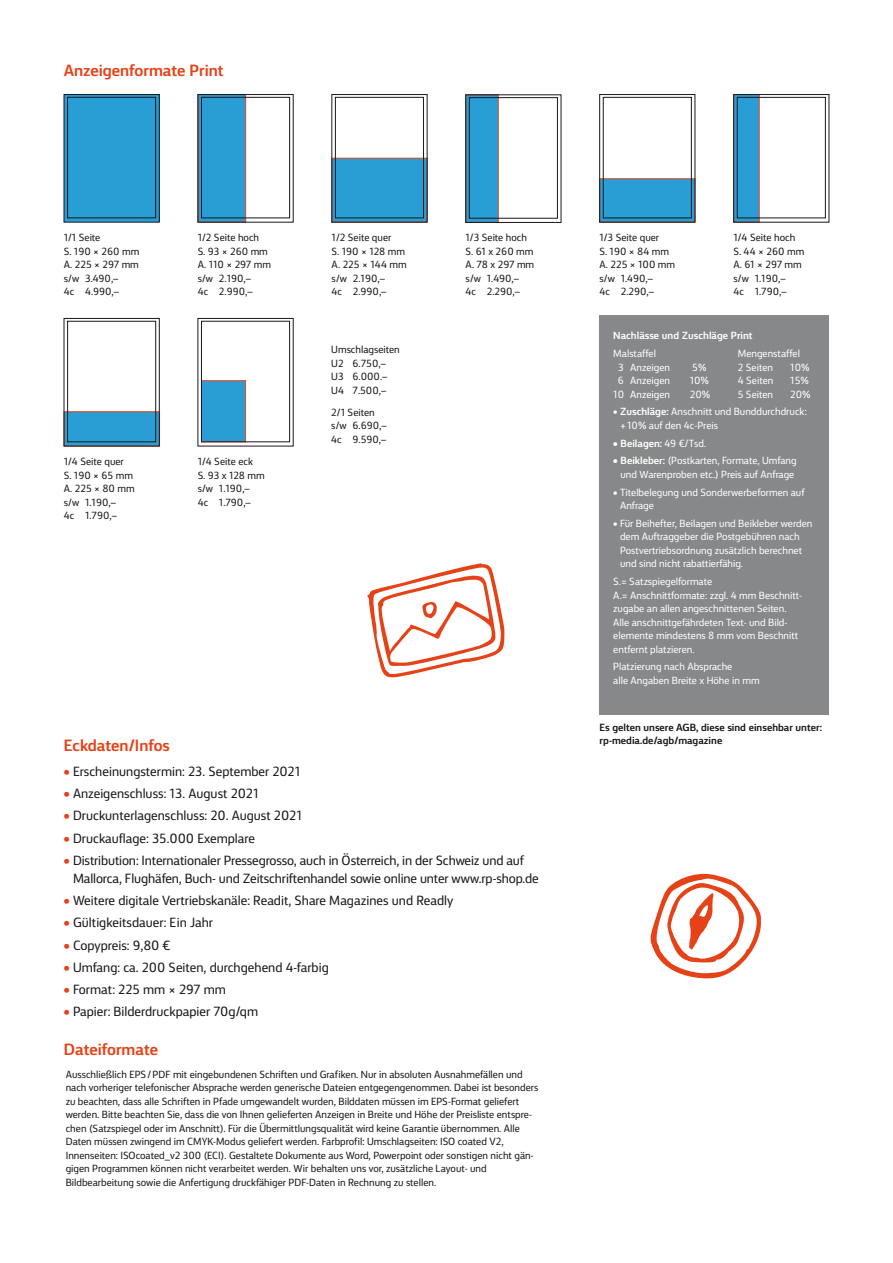
<style>
.page{position:relative;width:893px;height:1263px;background:#fff}
.page>*{position:absolute;margin:0;border:0;box-sizing:border-box;transform-origin:0 0}
.t1{font:700 16.5px "FS Silas Sans";color:#e64218}
.t2{font:13.5px/18px "FS Silas Sans";color:#1a171c}
.t3{font:10.5px/13.5px "FS Silas Sans";color:#1a171c}
.t4{font:10.5px/13.5px "FS Silas Sans";color:#fff}
.t5{font:700 10.5px/13.5px "FS Silas Sans";color:#1a171c}
.t6{font:700 10.5px "FS Silas Sans";color:#fff}
.s1{font-weight:700;color:#e64218}
.s2{font-weight:700}
.s3{font-weight:400}
</style>
<div class="page">
<div style="left:599px;top:315px;width:230px;height:399px;background:#87888a"></div>
<div style="left:332px;top:158px;width:95px;height:64px;background:#289ed4"></div>
<div style="left:335px;top:97px;width:89px;height:121px;border:1px solid #1a171c"></div>
<div style="left:465px;top:94px;width:33px;height:129px;background:#289ed4"></div>
<div style="left:465px;top:95px;width:96px;height:128px;border:1px solid #1a171c"></div>
<div style="left:469px;top:97px;width:89px;height:121px;border:1px solid #1a171c"></div>
<div style="left:201px;top:380px;width:45px;height:62px;background:#289ed4;border:1px solid #e64218"></div>
<div style="left:201px;top:321px;width:89px;height:121px;border:1px solid #1a171c"></div>
<div style="left:64px;top:411px;width:96px;height:35px;background:#289ed4;border:1px solid #e64218"></div>
<div style="left:64px;top:318px;width:96px;height:128px;border:1px solid #1a171c"></div>
<div style="left:67px;top:321px;width:89px;height:121px;border:1px solid #1a171c"></div>
<div style="left:733px;top:94px;width:26px;height:128px;background:#289ed4"></div>
<div style="left:733px;top:94px;width:96px;height:128px;border:1px solid #1a171c"></div>
<div style="left:737px;top:97px;width:89px;height:121px;border:1px solid #1a171c"></div>
<div style="left:599px;top:178px;width:96px;height:44px;background:#289ed4;border:1px solid #e64218"></div>
<div style="left:599px;top:94px;width:96px;height:128px;border:1px solid #1a171c"></div>
<div style="left:603px;top:97px;width:89px;height:121px;border:1px solid #1a171c"></div>
<div style="left:64px;top:95px;width:95px;height:127px;background:#289ed4"></div>
<div style="left:64px;top:94px;width:96px;height:128px;border:1px solid #1a171c"></div>
<div style="left:67px;top:97px;width:89px;height:121px;border:1px solid #1a171c"></div>
<div style="left:198px;top:94px;width:48px;height:128px;background:#289ed4;border:1px solid #e64218"></div>
<div style="left:201px;top:97px;width:89px;height:121px;border:1px solid #1a171c"></div>
<svg style="left:367px;top:563px;width:138px;height:115px"></svg>
<svg style="left:650px;top:873px;width:111px;height:106px"></svg>
<h1 class="t1" style="left:64px;top:56px;width:161px">Anzeigenformate Print</h1>
<p class="t3" style="left:64px;top:230px;width:77px">1/1 Seite<br>S. 190 × 260 mm<br>A. 225 × 297 mm s/w 3.490,–<br>4c 4.990,–</p>
<p class="t3" style="left:198px;top:230px;width:75px">1/2 Seite hoch<br>S. 93 × 260 mm<br>A. 110 × 297 mm s/w 2.190,–<br>4c 2.990,–</p>
<p class="t3" style="left:332px;top:230px;width:77px">1/2 Seite quer<br>S. 190 × 128 mm<br>A. 225 × 144 mm s/w 2.190,–<br>4c 2.990,–</p>
<p class="t3" style="left:465px;top:230px;width:70px">1/3 Seite hoch<br>S. 61 x 260 mm<br>A. 78 x 297 mm s/w 1.490,–<br>4c 2.290,–</p>
<p class="t3" style="left:599px;top:230px;width:77px">1/3 Seite quer<br>S. 190 × 84 mm<br>A. 225 × 100 mm s/w 1.490,–<br>4c 2.290,–</p>
<p class="t3" style="left:733px;top:230px;width:72px">1/4 Seite hoch<br>S. 44 × 260 mm<br>A. 61 × 297 mm s/w 1.190,–<br>4c 1.790,–</p>
<p class="t3" style="left:64px;top:454px;width:72px">1/4 Seite quer<br>S. 190 × 65 mm<br>A. 225 × 80 mm s/w 1.190,–<br>4c 1.790,–</p>
<p class="t3" style="left:198px;top:454px;width:69px">1/4 Seite eck<br>S. 93 x 128 mm s/w 1.190,–<br>4c 1.790,–</p>
<p class="t3" style="left:331px;top:342px;width:70px">Umschlagseiten<br>U2 6.750,–<br>U3 6.000.–<br>U4 7.500,–</p>
<p class="t3" style="left:331px;top:405px;width:57px">2/1 Seiten s/w 6.690,–<br>4c 9.590,–</p>
<h1 class="t1" style="left:64px;top:731px;width:107px">Eckdaten/Infos</h1>
<p class="t2" style="left:64px;top:761px;width:238px"><span class="s1">•</span> Erscheinungstermin: 23. September 2021</p>
<p class="t2" style="left:64px;top:783px;width:197px"><span class="s1">•</span> Anzeigenschluss: 13. August 2021</p>
<p class="t2" style="left:64px;top:806px;width:240px"><span class="s1">•</span> Druckunterlagenschluss: 20. August 2021</p>
<p class="t2" style="left:64px;top:828px;width:193px"><span class="s1">•</span> Druckauflage: 35.000 Exemplare</p>
<p class="t2" style="left:73px;top:850px;width:467px;text-indent:-9px"><span class="s1">•</span> Distribution: Internationaler Pressegrosso, auch in Österreich, in der Schweiz und auf<br>Mallorca, Flughäfen, Buch- und Zeitschriftenhandel sowie online unter www.rp-shop.de</p>
<p class="t2" style="left:64px;top:890px;width:391px"><span class="s1">•</span> Weitere digitale Vertriebskanäle: Readit, Share Magazines und Readly</p>
<p class="t2" style="left:64px;top:913px;width:151px"><span class="s1">•</span> Gültigkeitsdauer: Ein Jahr</p>
<p class="t2" style="left:64px;top:935px;width:108px"><span class="s1">•</span> Copypreis: 9,80 €</p>
<p class="t2" style="left:64px;top:957px;width:267px"><span class="s1">•</span> Umfang: ca. 200 Seiten, durchgehend 4-farbig</p>
<p class="t2" style="left:64px;top:979px;width:164px"><span class="s1">•</span> Format: 225 mm × 297 mm</p>
<p class="t2" style="left:64px;top:1002px;width:196px"><span class="s1">•</span> Papier: Bilderdruckpapier 70g/qm</p>
<h1 class="t1" style="left:64px;top:1035px;width:96px">Dateiformate</h1>
<p class="t3" style="left:66px;top:1066px;width:474px">Ausschließlich EPS/PDF mit eingebundenen Schriften und Grafiken. Nur in absoluten Ausnahmefällen und nach vorheriger telefonischer Absprache werden generische Dateien entgegengenommen. Dabei ist besonders zu beachten, dass alle Schriften in Pfade umgewandelt wurden, Bilddaten müssen im EPS-Format geliefert werden. Bitte beachten Sie, dass die von Ihnen gelieferten Anzeigen in Breite und Höhe der Preisliste entspre&shy;chen (Satzspiegel oder im Anschnitt). Für die Übermittlungsqualität wird keine Garantie übernommen. Alle Daten müssen zwingend im CMYK-Modus geliefert werden. Farbprofil: Umschlagseiten: ISO coated V2, Innenseiten: ISOcoated_v2 300 (ECI). Gestaltete Dokumente aus Word, Powerpoint oder sonstigen nicht gän&shy;gigen Programmen können nicht verarbeitet werden. Wir behalten uns vor, zusätzliche Layout- und Bildbearbeitung sowie die Anfertigung druckfähiger PDF-Daten in Rechnung zu stellen.</p>
<p class="t6" style="left:613px;top:327px;width:141px">Nachlässe und Zuschläge Print</p>
<p class="t4" style="left:613px;top:346px;width:44px">Malstaffel</p>
<p class="t4" style="left:738px;top:346px;width:64px">Mengenstaffel</p>
<p class="t4" style="left:618px;top:359px;width:53px">3 Anzeigen</p>
<p class="t4" style="left:692px;top:359px;width:16px">5%</p>
<p class="t4" style="left:738px;top:359px;width:37px">2 Seiten</p>
<p class="t4" style="left:790px;top:359px;width:21px">10%</p>
<p class="t4" style="left:618px;top:373px;width:54px">6 Anzeigen</p>
<p class="t4" style="left:690px;top:373px;width:21px">10%</p>
<p class="t4" style="left:738px;top:373px;width:37px">4 Seiten</p>
<p class="t4" style="left:790px;top:373px;width:20px">15%</p>
<p class="t4" style="left:613px;top:386px;width:58px">10 Anzeigen</p>
<p class="t4" style="left:690px;top:386px;width:22px">20%</p>
<p class="t4" style="left:738px;top:386px;width:37px">5 Seiten</p>
<p class="t4" style="left:790px;top:386px;width:22px">20%</p>
<p class="t4" style="left:620px;top:404px;width:188px;text-indent:-7px">• <span class="s2">Zuschläge:</span> Anschnitt und Bunddurchdruck: +10% auf den 4c-Preis</p>
<p class="t6" style="left:613px;top:434px;width:94px">• Beilagen: <span class="s3">49 €/Tsd.</span></p>
<p class="t4" style="left:613px;top:453px;width:185px;text-align:center"><span class="s2">• Beikleber:</span> (Postkarten, Formate, Umfang und Warenproben etc.) Preis auf Anfrage</p>
<p class="t4" style="left:620px;top:484px;width:186px;text-indent:-7px">• Titelbelegung und Sonderwerbeformen auf<br>Anfrage</p>
<p class="t4" style="left:620px;top:516px;width:194px;text-indent:-7px">• Für Beihefter, Beilagen und Beikleber werden dem Auftraggeber die Postgebühren nach Postvertriebsordnung zusätzlich berechnet und sind nicht rabattierfähig.</p>
<p class="t4" style="left:613px;top:574px;width:189px">S.= Satzspiegelformate<br>A.= Anschnittformate: zzgl. 4 mm Beschnitt&shy;zugabe an allen angeschnittenen Seiten.<br>Alle anschnittgefährdeten Text- und Bild&shy;elemente mindestens 8 mm vom Beschnitt entfernt platzieren.</p>
<p class="t4" style="left:613px;top:659px;width:148px">Platzierung nach Absprache<br>alle Angaben Breite x Höhe in mm</p>
<p class="t5" style="left:599px;top:719px;width:224px">Es gelten unsere AGB, diese sind einsehbar unter: rp-media.de/agb/magazine</p>
</div>
